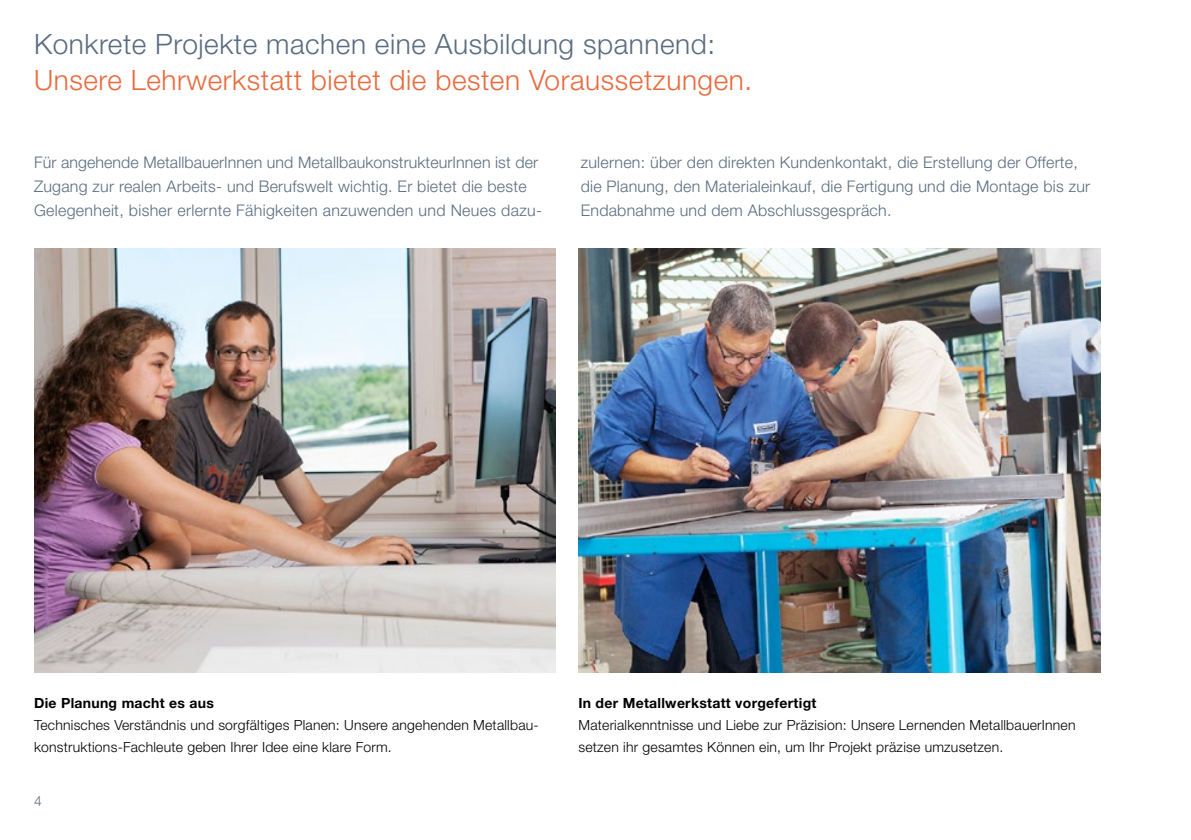
<style>
.page{position:relative;width:1191px;height:840px;background:#fff}
.page>*{position:absolute;margin:0;border:0;box-sizing:border-box;transform-origin:0 0}
.t1{font:300 28px "Helvetica Neue LT Std";letter-spacing:.02em;color:#e96a3d}
.t2{font:300 28px "Helvetica Neue LT Std";letter-spacing:.02em;color:#5a6c80}
.t3{font:300 16px/24px "Helvetica Neue LT Std";letter-spacing:.015em;color:#5a6c80}
.Legende_Bold_7_pt_Sc{font:300 14px/22px "Helvetica Neue LT Std";letter-spacing:.015em;color:#000}
.t4{font:300 14px "Helvetica Neue LT Std";color:#5a6c80}
.s1{font-weight:700}
</style>
<div class="page">
<img style="left:34px;top:248px;width:522px;height:424px">
<img style="left:578px;top:248px;width:522px;height:424px">
<p class="t2" style="left:34px;top:27px;width:682px">Konkrete Projekte machen eine Ausbildung spannend:</p>
<p class="t1" style="left:34px;top:63px;width:719px">Unsere Lehrwerkstatt bietet die besten Voraussetzungen.</p>
<p class="t3" style="left:34px;top:150px;width:509px">Für angehende MetallbauerInnen und MetallbaukonstrukteurInnen ist der<br>Zugang zur realen Arbeits- und Berufswelt wichtig. Er bietet die beste<br>Gelegenheit, bisher erlernte Fähigkeiten anzuwenden und Neues dazu-</p>
<p class="t3" style="left:581px;top:150px;width:511px">zulernen: über den direkten Kundenkontakt, die Erstellung der Offerte, die Planung, den Materialeinkauf, die Fertigung und die Montage bis zur<br>Endabnahme und dem Abschlussgespräch.</p>
<p class="Legende_Bold_7_pt_Sc" style="left:34px;top:691px;width:506px"><span class="s1">Die Planung macht es aus<br></span>Technisches Verständnis und sorgfältiges Planen: Unsere angehenden Metallbau&shy;konstruktions-Fachleute geben Ihrer Idee eine klare Form.</p>
<p class="Legende_Bold_7_pt_Sc" style="left:578px;top:691px;width:498px"><span class="s1">In der Metallwerkstatt vorgefertigt<br></span>Materialkenntnisse und Liebe zur Präzision: Unsere Lernenden MetallbauerInnen setzen ihr gesamtes Können ein, um Ihr Projekt präzise umzusetzen.</p>
<p class="t4" style="left:34px;top:792px;width:9px">4</p>
</div>
